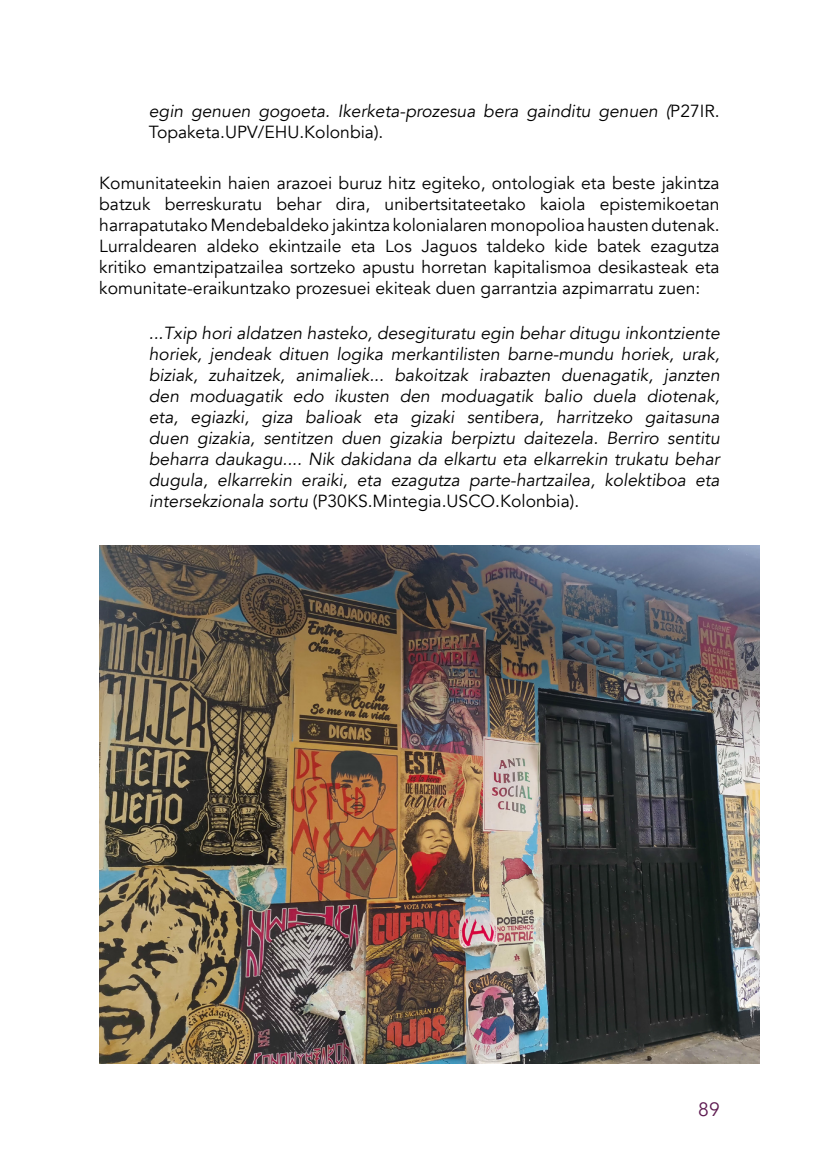
<style>
.page{position:relative;width:819px;height:1166px;background:#fff}
.page>*{position:absolute;margin:0;border:0;box-sizing:border-box;transform-origin:0 0}
.t1{font:19.25px "Avenir";color:#5f1c52}
.t2{font:italic 17.5px/21px "Avenir";color:#000}
.t3{font:17.5px/21px "Avenir";color:#000;text-align:justify}
.s1{font-style:normal}
</style>
<div class="page">
<img style="left:99px;top:546px;width:660px;height:517px">
<p class="t2" style="left:149px;top:101px;width:572px">egin genuen gogoeta. Ikerketa-prozesua bera gainditu genuen (<span class="s1">P27IR.<br>Topaketa.UPV/EHU.Kolonbia).</span></p>
<p class="t3" style="left:99px;top:172px;width:622px">Komunitateekin haien arazoei buruz hitz egiteko, ontologiak eta beste jakintza batzuk berreskuratu behar dira, unibertsitateetako kaiola epistemikoetan harrapatutako Mendebaldeko jakintza kolonialaren monopolioa hausten dutenak.<br>Lurraldearen aldeko ekintzaile eta Los Jaguos taldeko kide batek ezagutza kritiko emantzipatzailea sortzeko apustu horretan kapitalismoa desikasteak eta komunitate-eraikuntzako prozesuei ekiteak duen garrantzia azpimarratu zuen:</p>
<p class="t2" style="left:149px;top:323px;width:572px;text-align:justify">...Txip hori aldatzen hasteko, desegituratu egin behar ditugu inkontziente horiek, jendeak dituen logika merkantilisten barne-mundu horiek, urak, biziak, zuhaitzek, animaliek... bakoitzak irabazten duenagatik, janzten den moduagatik edo ikusten den moduagatik balio duela diotenak, eta, egiazki, giza balioak eta gizaki sentibera, harritzeko gaitasuna duen gizakia, sentitzen duen gizakia berpiztu daitezela. Berriro sentitu beharra daukagu.... Nik dakidana da elkartu eta elkarrekin trukatu behar dugula, elkarrekin eraiki, eta ezagutza parte-hartzailea, kolektiboa eta intersekzionala sortu <span class="s1">(P30KS.Mintegia.USCO.Kolonbia).</span></p>
<p class="t1" style="left:698px;top:1097px;width:23px">89</p>
</div>
